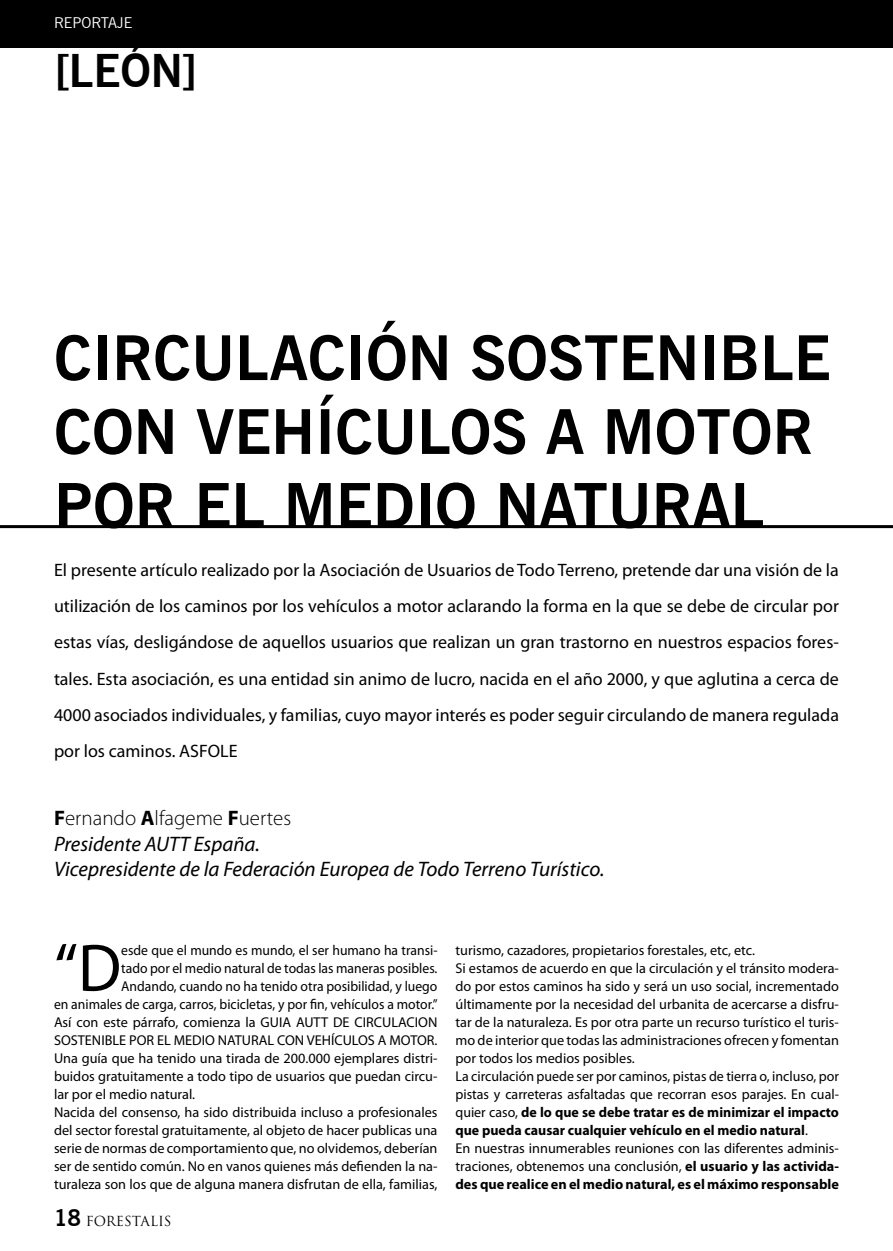
<style>
.page{position:relative;width:893px;height:1251px;background:#fff}
.page>*{position:absolute;margin:0;border:0;box-sizing:border-box;transform-origin:0 0}
.t1{font:67.65px "Myriad Pro";color:#000}
.t2{font:700 61.5px "News Gothic BT";color:#000}
.t3{font:700 45px "News Gothic BT";color:#000}
.t4{font:italic 21px/25.2px "Myriad Pro";color:#000}
.t5{font:18px/36px "Myriad Pro";color:#000;text-align:justify}
.t6{font:15px "News Gothic BT";color:#fff}
.t7{font:14.25px/18px "Myriad Pro";color:#000}
.t8{font:14.25px "Myriad Pro";color:#000;scale:.96 1}
.t9{font:13.5px "Trajan Pro";color:#000}
.s1{font-weight:700;font-style:normal}
.s2{font-weight:300;font-style:normal}
.s3{font-family:"News Gothic BT";font-weight:700;font-size:22.5px}
.s4{font-weight:700}
</style>
<div class="page">
<div style="left:0;top:0;width:893px;height:48px;background:#000"></div>
<hr style="left:0;top:525px;width:893px;height:3px;background:#000">
<p class="t6" style="left:54px;top:13px;width:80px">REPORTAJE</p>
<h3 class="t3" style="left:54px;top:44px;width:43px">[LEÓN</h3>
<h3 class="t3" style="left:183px;top:44px;width:16px">]</h3>
<h2 class="t2" style="left:54px;top:321px;width:37px">CIRCULACIÓN</h2>
<h2 class="t2" style="left:470px;top:321px;width:36px">SOSTENI</h2>
<h2 class="t2" style="left:719px;top:321px;width:74px">BLE</h2>
<h2 class="t2" style="left:54px;top:394px;width:40px">CON</h2>
<h2 class="t2" style="left:196px;top:394px;width:178px">VEHÍCULOS</h2>
<h2 class="t2" style="left:546px;top:394px;width:149px">A MOTOR</h2>
<h2 class="t2" style="left:54px;top:468px;width:40px">POR</h2>
<h2 class="t2" style="left:194px;top:468px;width:176px">EL MEDIO</h2>
<h2 class="t2" style="left:495px;top:468px;width:39px">NATURAL</h2>
<p class="t5" style="left:54px;top:552px;width:786px">El presente artículo realizado por la Asociación de Usuarios de Todo Terreno, pretende dar una visión de la utilización de los caminos por los vehículos a motor aclarando la forma en la que se debe de circular por estas vías, desligándose de aquellos usuarios que realizan un gran trastorno en nuestros espacios fores&shy;tales. Esta asociación, es una entidad sin animo de lucro, nacida en el año 2000, y que aglutina a cerca de 4000 asociados individuales, y familias, cuyo mayor interés es poder seguir circulando de manera regulada por los caminos. ASFOLE</p>
<h3 class="t4" style="left:54px;top:805px;width:552px"><span class="s1">F</span><span class="s2">ernando</span> <span class="s1">A</span><span class="s2">lfageme</span> <span class="s1">F</span><span class="s2">uertes<br></span>Presidente AUTT España.<br>Vicepresidente de la Federación Europea de Todo Terreno Turístico.</h3>
<h1 class="t1" style="left:54px;top:926px;width:69px">“D</h1>
<p class="t8" style="left:121px;top:940px;width:331px">esde que el mundo es mundo, el ser humano ha transi-</p>
<p class="t8" style="left:121px;top:958px;width:331px">tado por el medio natural de todas las maneras posibles.</p>
<p class="t8" style="left:121px;top:976px;width:331px">Andando, cuando no ha tenido otra posibilidad, y luego</p>
<p class="t8" style="left:54px;top:994px;width:401px">en animales de carga, carros, bicicletas, y por fin, vehículos a motor.”</p>
<p class="t7" style="left:54px;top:1012px;width:385px">Así con este párrafo, comienza la GUIA AUTT DE CIRCULACION</p>
<p class="t7" style="left:54px;top:1030px;width:385px">SOSTENIBLE POR EL MEDIO NATURAL CON VEHÍCULOS A MOTOR.</p>
<p class="t7" style="left:54px;top:1048px;width:385px">Una guía que ha tenido una tirada de 200.000 ejemplares distri-</p>
<p class="t7" style="left:54px;top:1066px;width:385px">buidos gratuitamente a todo tipo de usuarios que puedan circu-</p>
<p class="t7" style="left:54px;top:1084px;width:143px">lar por el medio natural.</p>
<p class="t7" style="left:54px;top:1102px;width:385px">Nacida del consenso, ha sido distribuida incluso a profesionales</p>
<p class="t7" style="left:54px;top:1120px;width:385px">del sector forestal gratuitamente, al objeto de hacer publicas una</p>
<p class="t7" style="left:54px;top:1138px;width:385px">serie de normas de comportamiento que, no olvidemos, deberían</p>
<p class="t7" style="left:54px;top:1156px;width:385px">ser de sentido común. No en vanos quienes más defienden la na-</p>
<p class="t7" style="left:54px;top:1174px;width:385px">turaleza son los que de alguna manera disfrutan de ella, familias,</p>
<p class="t9" style="left:54px;top:1211px;width:119px"><span class="s3">18</span> FORESTALIS</p>
<p class="t7" style="left:455px;top:940px;width:385px">turismo, cazadores, propietarios forestales, etc, etc.<br>Si estamos de acuerdo en que la circulación y el tránsito modera&shy;do por estos caminos ha sido y será un uso social, incrementado últimamente por la necesidad del urbanita de acercarse a disfru&shy;tar de la naturaleza. Es por otra parte un recurso turístico el turis&shy;mo de interior que todas las administraciones ofrecen y fomentan por todos los medios posibles.<br>La circulación puede ser por caminos, pistas de tierra o, incluso, por pistas y carreteras asfaltadas que recorran esos parajes. En cual&shy;quier caso, <span class="s4">de lo que se debe tratar es de minimizar el impacto que pueda causar cualquier vehículo en el medio natural</span>.<br>En nuestras innumerables reuniones con las diferentes adminis&shy;traciones, obtenemos una conclusión, <span class="s4">el usuario y las activida&shy;des que realice en el medio natural, es el máximo responsable</span></p>
</div>
